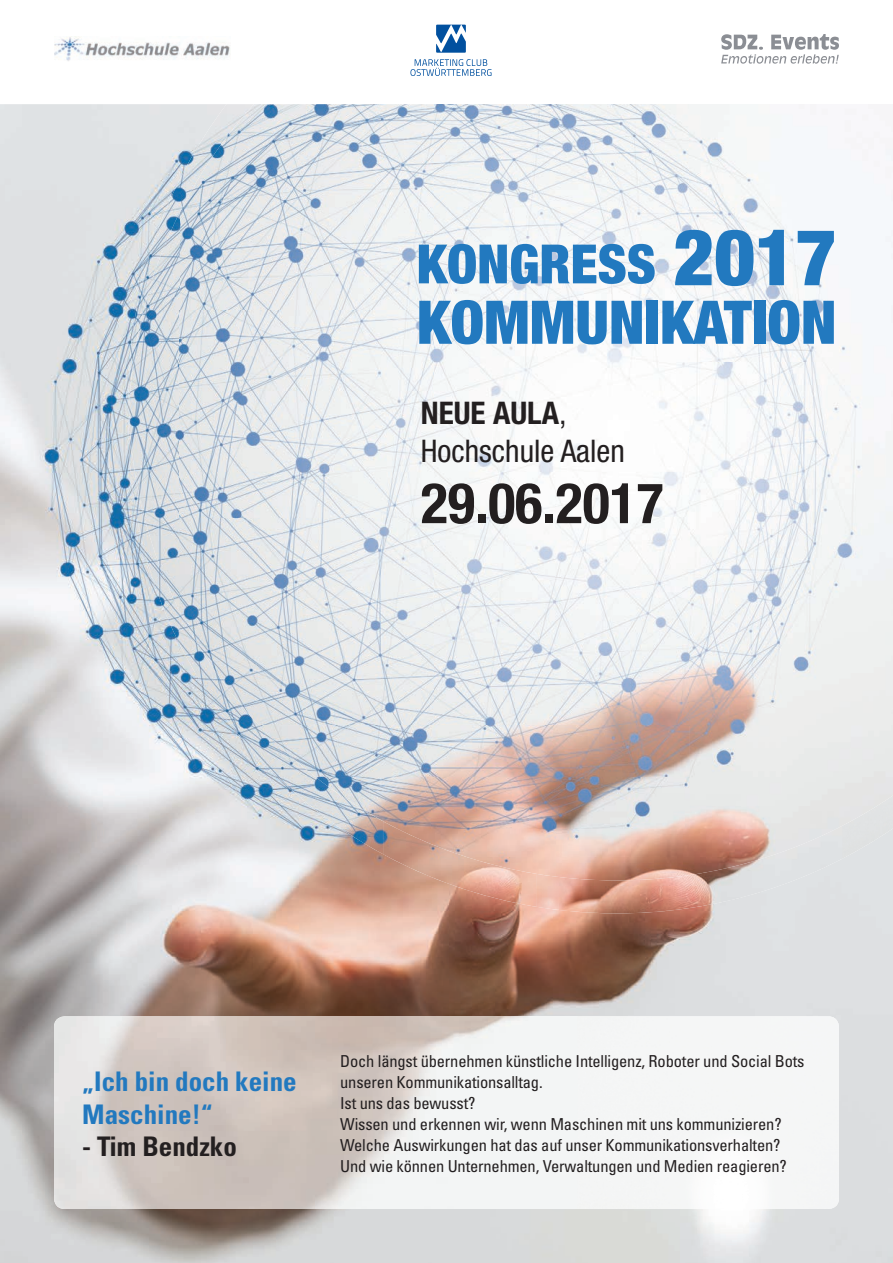
<style>
.page{position:relative;width:893px;height:1263px;background:#fff}
.page>*{position:absolute;margin:0;border:0;box-sizing:border-box;transform-origin:0 0}
.t1{font:900 condensed 78.3px "Helvetica Neue";color:#2279bf}
.t2{font:900 condensed 60.3px "Helvetica Neue";color:#2279bf}
.t3{font:700 condensed 56.25px "Helvetica Neue LT";color:#231f20}
.t4{font:900 condensed 54.15px "Helvetica Neue";color:#2279bf}
.t5{font:condensed 31.2px/37.5px "Helvetica Neue LT";color:#231f20}
.t6{font:700 condensed 27px/32.4px "Univers LT";color:#2279bf}
.t7{font:700 condensed 27px "Univers LT";color:#231f20}
.t8{font:condensed 16.5px/21px "Univers LT";letter-spacing:-.01em;color:#231f20}
.s1{font-weight:700}
</style>
<div class="page">
<img style="left:0;top:104px;width:893px;height:1159px">
<img style="left:129px;top:612px;width:50px;height:32px">
<img style="left:230px;top:725px;width:51px;height:56px">
<img style="left:281px;top:777px;width:34px;height:46px">
<img style="left:332px;top:829px;width:51px;height:25px">
<div style="left:842px;top:829px;width:51px;height:30px;background:#dfe2e4"></div>
<img style="left:383px;top:829px;width:153px;height:78px">
<div style="left:740px;top:829px;width:102px;height:69px;background:#dfe2e4"></div>
<img style="left:536px;top:880px;width:204px;height:33px">
<img style="left:129px;top:104px;width:51px;height:108px">
<img style="left:180px;top:104px;width:509px;height:621px">
<img style="left:689px;top:104px;width:204px;height:725px">
<img style="left:129px;top:212px;width:51px;height:400px">
<img style="left:259px;top:725px;width:430px;height:52px">
<img style="left:315px;top:777px;width:374px;height:52px">
<img style="left:397px;top:829px;width:439px;height:51px">
<img style="left:54px;top:1016px;width:785px;height:193px">
<svg style="left:721px;top:34px;width:118px;height:30px"></svg>
<svg style="left:436px;top:24px;width:30px;height:29px"></svg>
<svg style="left:410px;top:59px;width:81px;height:17px"></svg>
<img style="left:54px;top:37px;width:176px;height:24px">
<h1 class="t1" style="left:674px;top:209px;width:164px">2017</h1>
<h2 class="t2" style="left:417px;top:285px;width:421px">KOMMUNIKATION</h2>
<h3 class="t4" style="left:417px;top:231px;width:241px">KONGRESS</h3>
<h3 class="t5" style="left:421px;top:394px;width:205px"><span class="s1">NEUE AULA</span>,<br>Hochschule Aalen</h3>
<h3 class="t3" style="left:421px;top:469px;width:244px">29.06.2017</h3>
<h3 class="t6" style="left:82px;top:1065px;width:216px">„Ich bin doch keine<br>Maschine!“</h3>
<h3 class="t7" style="left:82px;top:1130px;width:156px">- Tim Bendzko</h3>
<p class="t8" style="left:340px;top:1050px;width:466px">Doch längst übernehmen künstliche Intelligenz, Roboter und Social Bots unseren Kommunikationsalltag.<br>Ist uns das bewusst?<br>Wissen und erkennen wir, wenn Maschinen mit uns kommunizieren?<br>Welche Auswirkungen hat das auf unser Kommunikationsverhalten?<br>Und wie können Unternehmen, Verwaltungen und Medien reagieren?</p>
</div>
